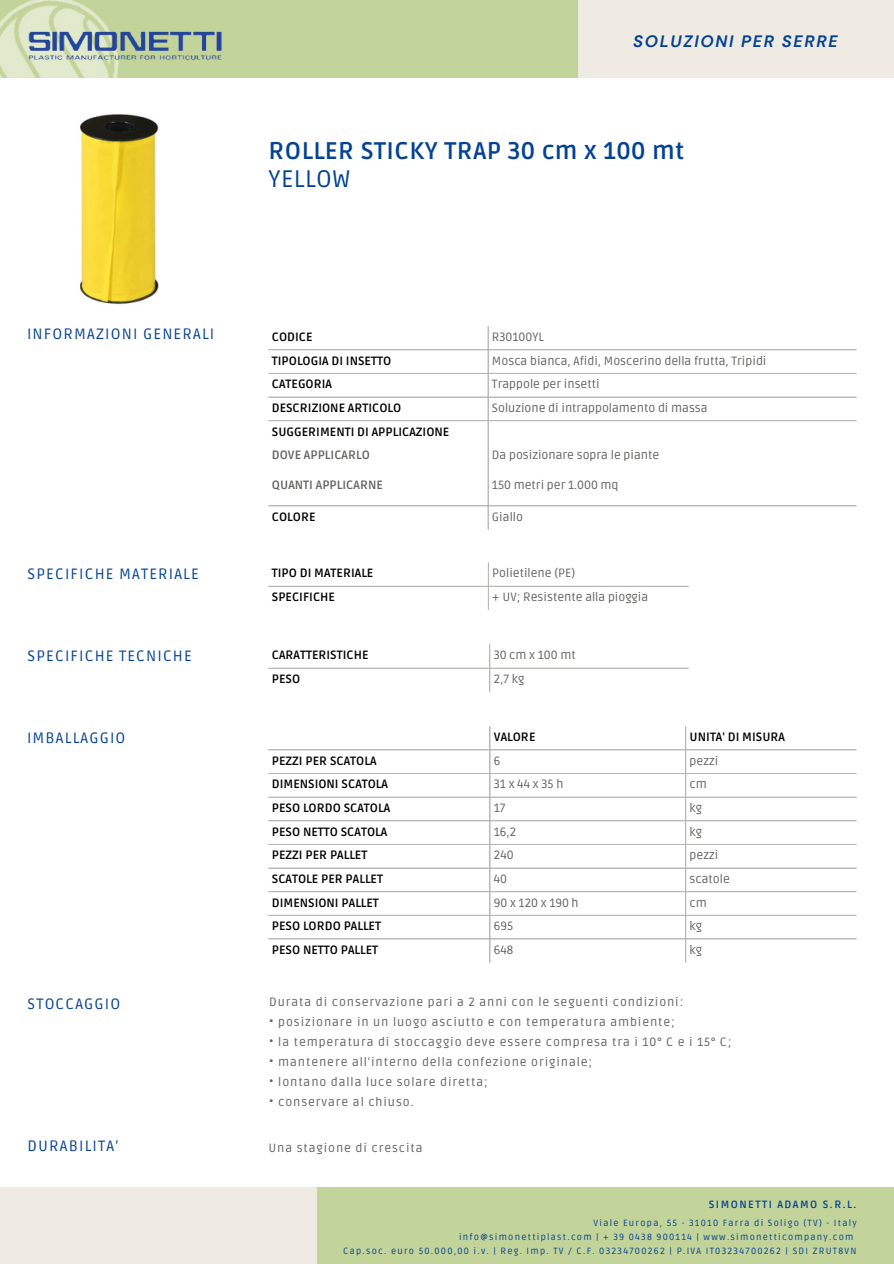
<style>
.page{position:relative;width:894px;height:1264px;background:#fff}
.page>*{position:absolute;margin:0;border:0;box-sizing:border-box;transform-origin:0 0}
.t1{font:700 24px/28.2px "Ruda";letter-spacing:.02em;color:#044293}
.t2{font:italic 700 16.5px "DM Sans";letter-spacing:.1em;color:#044293}
.t3{font:15px "Ruda";letter-spacing:.075em;color:#044293}
.t4{font:12px "Ruda";letter-spacing:.075em;color:#646361}
.t5{font:700 12px "Ruda";color:#000}
.t6{font:12px "Ruda";color:#646361}
.t7{font:700 12px "Ruda";color:#646361}
.t8{font:12px "Ruda";letter-spacing:.225em;color:#646361}
.t9{font:700 10.5px "Ruda";letter-spacing:.14em;color:#044293}
.t10{font:9px "Ruda";letter-spacing:.14em;color:#044293}
.s1{font-weight:400}
</style>
<div class="page">
<hr style="left:487px;top:326px;width:1px;height:203px;background:#b7b7b4">
<hr style="left:268px;top:349px;width:588px;height:1px;background:#b7b7b4">
<hr style="left:268px;top:373px;width:588px;height:1px;background:#b7b7b4">
<hr style="left:268px;top:396px;width:588px;height:1px;background:#b7b7b4">
<hr style="left:268px;top:420px;width:588px;height:1px;background:#b7b7b4">
<hr style="left:268px;top:505px;width:588px;height:1px;background:#b7b7b4">
<hr style="left:487px;top:562px;width:2px;height:48px;background:#b7b7b4">
<hr style="left:268px;top:585px;width:420px;height:1px;background:#b7b7b4">
<hr style="left:489px;top:644px;width:1px;height:48px;background:#b7b7b4">
<hr style="left:268px;top:667px;width:420px;height:1px;background:#b7b7b4">
<hr style="left:489px;top:726px;width:1px;height:236px;background:#b7b7b4">
<hr style="left:685px;top:726px;width:1px;height:236px;background:#b7b7b4">
<hr style="left:268px;top:749px;width:588px;height:1px;background:#b7b7b4">
<hr style="left:268px;top:773px;width:588px;height:1px;background:#b7b7b4">
<hr style="left:268px;top:796px;width:588px;height:1px;background:#b7b7b4">
<hr style="left:268px;top:820px;width:588px;height:1px;background:#b7b7b4">
<hr style="left:268px;top:844px;width:588px;height:1px;background:#b7b7b4">
<hr style="left:268px;top:867px;width:588px;height:1px;background:#b7b7b4">
<hr style="left:268px;top:891px;width:588px;height:1px;background:#b7b7b4">
<hr style="left:268px;top:914px;width:588px;height:1px;background:#b7b7b4">
<hr style="left:268px;top:938px;width:588px;height:1px;background:#b7b7b4">
<div style="left:316px;top:1187px;width:577px;height:76px;background:#c3d49a"></div>
<div style="left:0;top:1187px;width:316px;height:76px;background:#efebe2"></div>
<div style="left:577px;top:0;width:316px;height:77px;background:#efebe2"></div>
<div style="left:0;top:0;width:577px;height:77px;background:#c3d49a"></div>
<img style="left:0;top:0;width:120px;height:78px">
<img style="left:28px;top:26px;width:194px;height:40px">
<img style="left:80px;top:114px;width:78px;height:191px">
<p class="t2" style="left:633px;top:31px;width:206px">SOLUZIONI PER SERRE</p>
<p class="t1" style="left:268px;top:137px;width:417px">ROLLER STICKY TRAP 30 cm x 100 mt<br><span class="s1">YELLOW</span></p>
<p class="t3" style="left:27px;top:325px;width:189px">INFORMAZIONI GENERALI</p>
<p class="t5" style="left:272px;top:329px;width:42px">CODICE</p>
<p class="t6" style="left:492px;top:329px;width:53px">R30100YL</p>
<h2 class="t5" style="left:272px;top:353px;width:121px">TIPOLOGIA DI INSETTO</h2>
<p class="t6" style="left:492px;top:353px;width:276px">Mosca bianca, Afidi, Moscerino della frutta, Tripidi</p>
<h1 class="t5" style="left:272px;top:377px;width:62px">CATEGORIA</h1>
<h3 class="t6" style="left:492px;top:377px;width:109px">Trappole per insetti</h3>
<p class="t5" style="left:272px;top:401px;width:131px">DESCRIZIONE ARTICOLO</p>
<p class="t6" style="left:492px;top:401px;width:217px">Soluzione di intrappolamento di massa</p>
<p class="t5" style="left:272px;top:424px;width:179px">SUGGERIMENTI DI APPLICAZIONE</p>
<p class="t7" style="left:272px;top:447px;width:99px">DOVE APPLICARLO</p>
<p class="t6" style="left:492px;top:447px;width:169px">Da posizionare sopra le piante</p>
<p class="t7" style="left:272px;top:478px;width:112px">QUANTI APPLICARNE</p>
<p class="t6" style="left:492px;top:478px;width:128px">150 metri per 1.000 mq</p>
<p class="t5" style="left:272px;top:509px;width:45px">COLORE</p>
<p class="t4" style="left:492px;top:509px;width:32px">Giallo</p>
<h3 class="t3" style="left:28px;top:564px;width:173px">SPECIFICHE MATERIALE</h3>
<p class="t5" style="left:272px;top:566px;width:103px">TIPO DI MATERIALE</p>
<p class="t6" style="left:492px;top:566px;width:84px">Polietilene (PE)</p>
<p class="t5" style="left:272px;top:590px;width:65px">SPECIFICHE</p>
<p class="t6" style="left:492px;top:590px;width:157px">+ UV; Resistente alla pioggia</p>
<h3 class="t3" style="left:28px;top:647px;width:166px">SPECIFICHE TECNICHE</h3>
<p class="t5" style="left:272px;top:648px;width:98px">CARATTERISTICHE</p>
<p class="t4" style="left:493px;top:648px;width:83px">30 cm x 100 mt</p>
<h3 class="t5" style="left:272px;top:672px;width:30px">PESO</h3>
<p class="t4" style="left:493px;top:672px;width:32px">2,7 kg</p>
<h4 class="t3" style="left:27px;top:729px;width:100px">IMBALLAGGIO</h4>
<p class="t5" style="left:493px;top:729px;width:43px">VALORE</p>
<p class="t5" style="left:689px;top:729px;width:97px">UNITA' DI MISURA</p>
<p class="t5" style="left:272px;top:753px;width:106px">PEZZI PER SCATOLA</p>
<h3 class="t4" style="left:493px;top:753px;width:8px">6</h3>
<p class="t4" style="left:689px;top:753px;width:30px">pezzi</p>
<p class="t5" style="left:272px;top:777px;width:118px">DIMENSIONI SCATOLA</p>
<p class="t8" style="left:493px;top:777px;width:71px">31x44x35h</p>
<p class="t4" style="left:689px;top:777px;width:19px">cm</p>
<h3 class="t5" style="left:272px;top:801px;width:120px">PESO LORDO SCATOLA</h3>
<p class="t4" style="left:493px;top:801px;width:13px">17</p>
<p class="t4" style="left:689px;top:801px;width:14px">kg</p>
<p class="t5" style="left:272px;top:824px;width:117px">PESO NETTO SCATOLA</p>
<p class="t4" style="left:493px;top:824px;width:24px">16,2</p>
<p class="t4" style="left:689px;top:824px;width:14px">kg</p>
<p class="t5" style="left:272px;top:848px;width:97px">PEZZI PER PALLET</p>
<p class="t4" style="left:493px;top:848px;width:21px">240</p>
<p class="t4" style="left:689px;top:848px;width:30px">pezzi</p>
<p class="t5" style="left:272px;top:871px;width:113px">SCATOLE PER PALLET</p>
<p class="t4" style="left:493px;top:871px;width:15px">40</p>
<p class="t6" style="left:689px;top:871px;width:42px">scatole</p>
<p class="t5" style="left:272px;top:895px;width:109px">DIMENSIONI PALLET</p>
<p class="t4" style="left:493px;top:895px;width:86px">90 x 120 x 190 h</p>
<p class="t4" style="left:689px;top:895px;width:19px">cm</p>
<p class="t5" style="left:272px;top:919px;width:111px">PESO LORDO PALLET</p>
<p class="t4" style="left:493px;top:919px;width:21px">695</p>
<p class="t4" style="left:689px;top:919px;width:14px">kg</p>
<p class="t5" style="left:272px;top:942px;width:108px">PESO NETTO PALLET</p>
<p class="t4" style="left:493px;top:942px;width:21px">648</p>
<p class="t4" style="left:689px;top:942px;width:14px">kg</p>
<h4 class="t3" style="left:28px;top:995px;width:94px">STOCCAGGIO</h4>
<h5 class="t3" style="left:28px;top:1137px;width:92px">DURABILITA’</h5>
<p class="t4" style="left:269px;top:994px;width:415px">Durata di conservazione pari a 2 anni con le seguenti condizioni:</p>
<p class="t4" style="left:269px;top:1014px;width:407px">• posizionare in un luogo asciutto e con temperatura ambiente;</p>
<p class="t4" style="left:269px;top:1034px;width:463px">• la temperatura di stoccaggio deve essere compresa tra i 10° C e i 15° C;</p>
<p class="t4" style="left:269px;top:1054px;width:324px">• mantenere all'interno della confezione originale;</p>
<p class="t4" style="left:269px;top:1074px;width:220px">• lontano dalla luce solare diretta;</p>
<p class="t4" style="left:269px;top:1094px;width:146px">• conservare al chiuso.</p>
<p class="t4" style="left:268px;top:1140px;width:156px">Una stagione di crescita</p>
<p class="t9" style="left:708px;top:1198px;width:149px">SIMONETTI ADAMO S.R.L.</p>
<p class="t10" style="left:593px;top:1217px;width:264px">Viale Europa, 55 - 31010 Farra di Soligo (TV) - Italy</p>
<p class="t10" style="left:459px;top:1231px;width:396px">info@simonettiplast.com | + 39 0438 900114 | www.simonetticompany.com</p>
<p class="t10" style="left:343px;top:1245px;width:514px">Cap.soc. euro 50.000,00 i.v. | Reg. Imp. TV / C.F. 03234700262 | P.IVA IT03234700262 | SDI ZRUT8VN</p>
</div>
